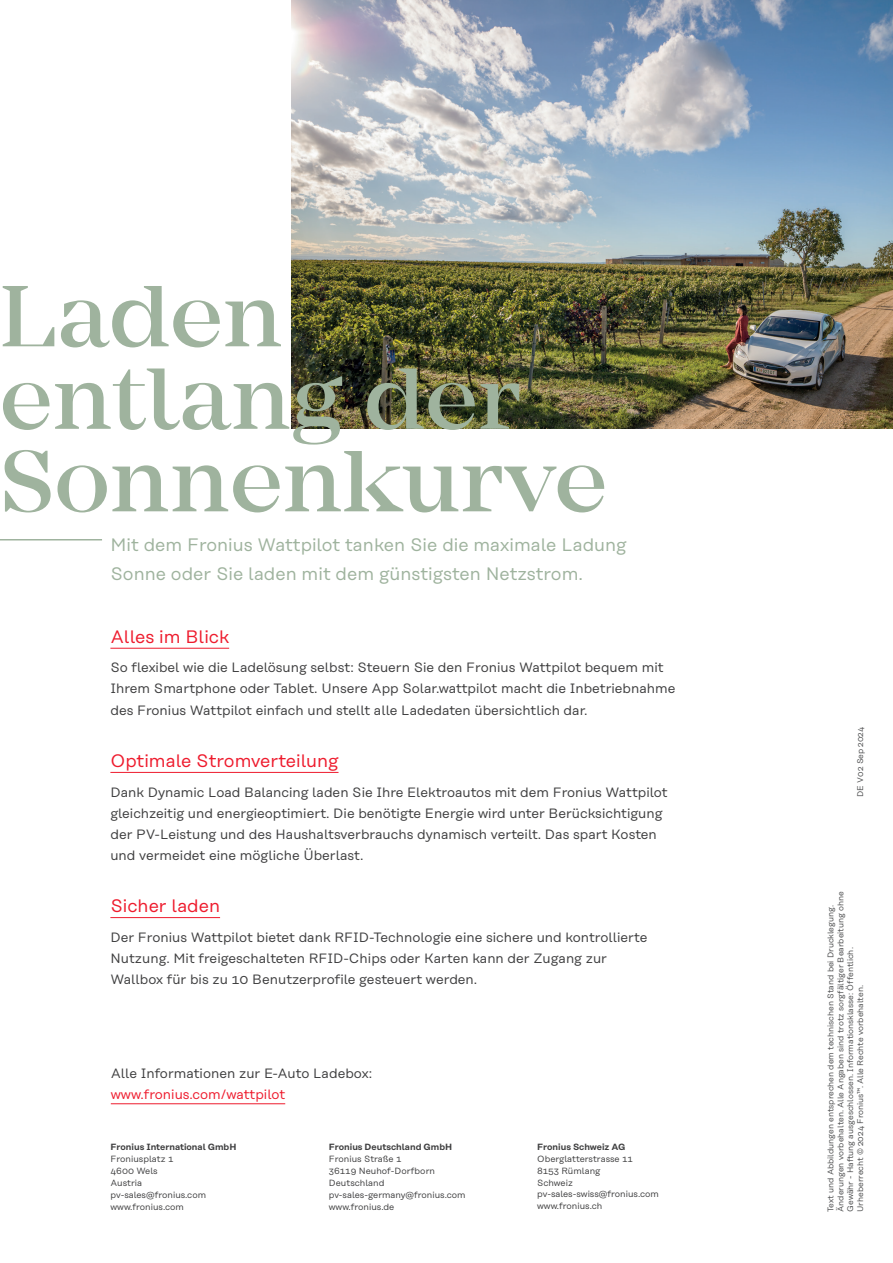
<style>
.page{position:relative;width:893px;height:1263px;background:#fff}
.page>*{position:absolute;margin:0;border:0;box-sizing:border-box;transform-origin:0 0}
.t1{font:500 90px/82.5px "Mirador";color:#9fb39e}
.t2{font:18px/28.5px "Rational Text";color:#9fb39e}
.t3{font:18px "Rational Text";color:#ee1b2d}
.t4{font:13.5px/21px "Rational Text";color:#3e3e3f}
.t5{font:13.5px "Rational Text";color:#ee1b2d}
.t6{font:9px/12px "Rational Text";color:#3e3e3f}
.t7{font:600 9px "Rational Text";color:#3e3e3f}
.t8{font:8.25px/9.9px "Rational Text";color:#4b4c4d}
</style>
<div class="page">
<hr style="left:111px;top:1103px;width:174px;height:1px;background:#ee1b2d">
<img style="left:291px;top:0;width:602px;height:429px">
<hr style="left:110px;top:648px;width:119px;height:1px;background:#ee1b2d">
<hr style="left:110px;top:772px;width:228px;height:1px;background:#ee1b2d">
<hr style="left:110px;top:917px;width:110px;height:1px;background:#ee1b2d">
<hr style="left:0;top:539px;width:102px;height:1px;background:#9fb39e">
<h1 class="t1" style="left:0;top:276px;width:609px">Laden entlang der<br>Sonnenkurve</h1>
<h2 class="t2" style="left:110px;top:531px;width:518px">Mit dem Fronius Wattpilot tanken Sie die maximale Ladung<br>Sonne oder Sie laden mit dem günstigsten Netzstrom.</h2>
<h2 class="t3" style="left:110px;top:626px;width:120px">Alles im Blick</h2>
<p class="t4" style="left:110px;top:657px;width:567px">So flexibel wie die Ladelösung selbst: Steuern Sie den Fronius Wattpilot bequem mit<br>Ihrem Smartphone oder Tablet. Unsere App Solar.wattpilot macht die Inbetriebnahme des Fronius Wattpilot einfach und stellt alle Ladedaten übersichtlich dar.</p>
<h2 class="t3" style="left:110px;top:751px;width:230px">Optimale Stromverteilung</h2>
<p class="t4" style="left:110px;top:781px;width:559px">Dank Dynamic Load Balancing laden Sie Ihre Elektroautos mit dem Fronius Wattpilot gleichzeitig und energieoptimiert. Die benötigte Energie wird unter Berücksichtigung der PV-Leistung und des Haushaltsverbrauchs dynamisch verteilt. Das spart Kosten und vermeidet eine mögliche Überlast.</p>
<h2 class="t3" style="left:110px;top:896px;width:111px">Sicher laden</h2>
<p class="t4" style="left:110px;top:926px;width:538px">Der Fronius Wattpilot bietet dank RFID-Technologie eine sichere und kontrollierte<br>Nutzung. Mit freigeschalteten RFID-Chips oder Karten kann der Zugang zur<br>Wallbox für bis zu 10 Benutzerprofile gesteuert werden.</p>
<p class="t4" style="left:111px;top:1063px;width:263px">Alle Informationen zur E-Auto Ladebox:</p>
<p class="t5" style="left:111px;top:1087px;width:176px">www.fronius.com/wattpilot</p>
<p class="t7" style="left:111px;top:1141px;width:127px">Fronius International GmbH</p>
<p class="t6" style="left:111px;top:1152px;width:97px">Froniusplatz 1<br>4600 Wels<br>Austria pv-sales@fronius.com www.fronius.com</p>
<p class="t7" style="left:329px;top:1141px;width:125px">Fronius Deutschland GmbH</p>
<p class="t6" style="left:329px;top:1152px;width:138px">Fronius Straße 1<br>36119 Neuhof-Dorfborn<br>Deutschland pv-sales-germany@fronius.com www.fronius.de</p>
<p class="t7" style="left:537px;top:1141px;width:90px">Fronius Schweiz AG</p>
<p class="t6" style="left:537px;top:1152px;width:123px">Oberglatterstrasse 11<br>8153 Rümlang<br>Schweiz pv-sales-swiss@fronius.com www.fronius.ch</p>
<p class="t8" style="left:855px;top:797px;width:72px;rotate:-90deg">DE V02 Sep 2024</p>
<p class="t8" style="left:826px;top:1212px;width:322px;rotate:-90deg">Text und Abbildungen entsprechen dem technischen Stand bei Drucklegung.<br>Änderungen vorbehalten. Alle Angaben sind trotz sorgfältiger Bearbeitung ohne Gewähr - Haftung ausgeschlossen. Informationsklasse: Öffentlich.<br>Urheberrecht © 2024 Fronius™. Alle Rechte vorbehalten.</p>
</div>
